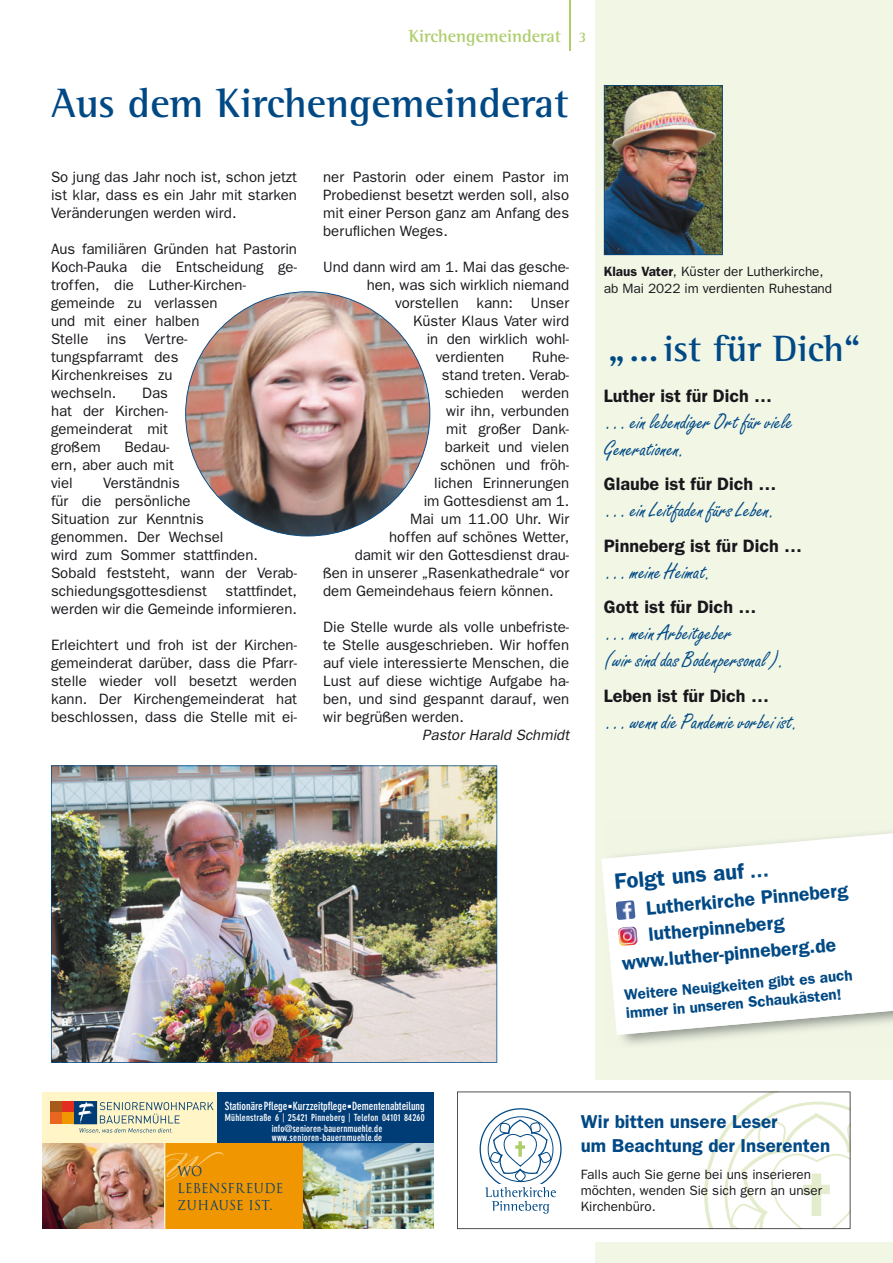
<style>
.page{position:relative;width:893px;height:1263px;background:#fff}
.page>*{position:absolute;margin:0;border:0;box-sizing:border-box;transform-origin:0 0}
.t1{font:700 42px "Rotis Semi Serif";color:#004985}
.t2{font:700 37.5px "Rotis Semi Serif";color:#004985}
.t3{font:22.5px/27px "Freestyle Script";color:#004985}
.t4{font:600 22.2px "Franklin Gothic";color:#004985}
.t5{font:600 19.35px "Franklin Gothic";color:#004985}
.t6{font:600 18.75px/24px "Franklin Gothic";color:#004985}
.t7{font:600 18px "Franklin Gothic";color:#1a171c}
.t8{font:700 18px "Rotis Semi Serif";color:#aecd6b}
.t9{font:600 15.3px/18.3px "Franklin Gothic";color:#004985}
.t10{font:15px/18px "Franklin Gothic";color:#1a171c;text-align:justify}
.t11{font:italic 15px "Franklin Gothic";color:#1a171c}
.t12{font:13.5px/16.2px "Franklin Gothic";color:#1a171c}
.t13{font:13.35px/16.8px "Trajan Regular OV BCAOMC";letter-spacing:.005em;color:#003c76;scale:.95 1}
.t14{font:700 condensed 11.25px "DIN Neuzeit Grotesk";color:#fff}
.t15{font:11.1px "Trajan Regular OV BCAOMC";letter-spacing:.005em;color:#003c76;scale:.95 1}
.t16{font:700 condensed 9.75px/10.5px "DIN Neuzeit Grotesk";letter-spacing:.02em;color:#fff;text-align:center}
.s1{font-size:15px}
.s2{font-weight:600}
.s3{font-size:19.35px}
</style>
<div class="page">
<div style="left:595px;top:0;width:298px;height:1263px;background:#f1f6e5"></div>
<div style="left:0;top:1080px;width:893px;height:162px;background:#fff"></div>
<svg style="left:43px;top:1093px;width:391px;height:136px;background:#eee2b3"></svg>
<div style="left:45px;top:1094px;width:174px;height:41px;background:#fff5c6"></div>
<svg style="left:74px;top:1101px;width:140px;height:32px"></svg>
<div style="left:51px;top:1101px;width:11px;height:12px;background:#a75a19"></div>
<div style="left:51px;top:1113px;width:11px;height:11px;background:#ea6520"></div>
<div style="left:62px;top:1101px;width:12px;height:12px;background:#e42d21"></div>
<div style="left:62px;top:1113px;width:12px;height:11px;background:#ef9600"></div>
<img style="left:43px;top:1144px;width:121px;height:85px">
<div style="left:165px;top:1144px;width:138px;height:85px;background:#ef9600"></div>
<img style="left:153px;top:1156px;width:11px;height:25px">
<svg style="left:165px;top:1152px;width:59px;height:29px"></svg>
<hr style="left:164px;top:1144px;width:1px;height:85px;background:#fff5c6">
<img style="left:304px;top:1144px;width:130px;height:85px">
<div style="left:217px;top:1093px;width:217px;height:50px;background:#003c76"></div>
<hr style="left:569px;top:0;width:2px;height:50px;background:#aecd6b">
<img style="left:604px;top:85px;width:119px;height:170px">
<svg style="left:457px;top:1091px;width:393px;height:138px"></svg>
<svg style="left:480px;top:1108px;width:82px;height:105px"></svg>
<svg style="left:601px;top:833px;width:292px;height:202px;background:#fafbf9"></svg>
<img style="left:616px;top:900px;width:19px;height:20px">
<svg style="left:618px;top:926px;width:20px;height:20px"></svg>
<img style="left:618px;top:927px;width:19px;height:19px">
<img style="left:185px;top:291px;width:245px;height:245px">
<img style="left:51px;top:765px;width:446px;height:298px">
<p class="t8" style="left:409px;top:25px;width:179px">Kirchengemeinderat <span class="s1">3</span></p>
<h1 class="t1" style="left:51px;top:77px;width:519px">Aus dem Kirchengemeinderat</h1>
<p class="t10" style="left:51px;top:168px;width:248px">So jung das Jahr noch ist, schon jetzt ist klar, dass es ein Jahr mit starken Veränderungen werden wird.</p>
<p class="t10" style="left:51px;top:240px;width:248px;text-align:left">Aus familiären Gründen hat Pastorin<br>Koch-Pauka die Entscheidung ge&shy;troffen, die Luther-Kirchen&shy;gemeinde zu verlassen<br>und mit einer halben<br>Stelle ins Vertre-<br>tungspfarramt des<br>Kirchenkreises zu<br>wechseln.</p>
<p class="t10" style="left:51px;top:384px;width:119px;text-indent:91px">Das hat der Kirchen&shy;gemeinderat mit großem</p>
<p class="t10" style="left:51px;top:438px;width:124px;text-align:left;text-indent:73px">Bedau&shy;ern, aber auch mit viel</p>
<p class="t10" style="left:51px;top:474px;width:247px;text-align:left;text-indent:52px">Verständnis<br>für die persönliche<br>Situation zur Kenntnis<br>genommen. Der Wechsel<br>wird zum Sommer stattfinden.<br>Sobald feststeht, wann der Verab&shy;schiedungsgottesdienst stattfindet, werden wir die Gemeinde informieren.</p>
<p class="t10" style="left:51px;top:636px;width:248px">Erleichtert und froh ist der Kirchen&shy;gemeinderat darüber, dass die Pfarr&shy;stelle wieder voll besetzt werden kann. Der Kirchengemeinderat hat beschlossen, dass die Stelle mit ei-</p>
<p class="t10" style="left:323px;top:168px;width:248px">ner Pastorin oder einem Pastor im Probedienst besetzt werden soll, also mit einer Person ganz am Anfang des beruflichen Weges.</p>
<p class="t10" style="left:323px;top:258px;width:248px">Und dann wird am 1. Mai das gesche-</p>
<p class="t10" style="left:367px;top:276px;width:204px">hen, was sich wirklich niemand</p>
<p class="t10" style="left:395px;top:294px;width:175px">vorstellen kann: Unser</p>
<p class="t10" style="left:413px;top:312px;width:158px">Küster Klaus Vater wird</p>
<p class="t10" style="left:427px;top:330px;width:144px">in den wirklich wohl-</p>
<p class="t10" style="left:436px;top:348px;width:70px">verdienten</p>
<p class="t10" style="left:532px;top:348px;width:38px">Ruhe-</p>
<p class="t10" style="left:442px;top:366px;width:129px">stand treten. Verab-</p>
<p class="t10" style="left:445px;top:384px;width:126px">schieden werden</p>
<p class="t10" style="left:446px;top:402px;width:124px">wir ihn, verbunden</p>
<p class="t10" style="left:446px;top:420px;width:125px">mit großer Dank-</p>
<p class="t10" style="left:445px;top:438px;width:126px">barkeit und vielen</p>
<p class="t10" style="left:440px;top:456px;width:130px">schönen und fröh-</p>
<p class="t10" style="left:434px;top:474px;width:136px">lichen Erinnerungen</p>
<p class="t10" style="left:424px;top:492px;width:147px">im Gottesdienst am 1.</p>
<p class="t10" style="left:410px;top:510px;width:161px">Mai um 11.00 Uhr. Wir</p>
<p class="t10" style="left:389px;top:528px;width:181px">hoffen auf schönes Wetter,</p>
<p class="t10" style="left:355px;top:546px;width:216px">damit wir den Gottesdienst drau-</p>
<p class="t10" style="left:323px;top:564px;width:248px">ßen in unserer „Rasenkathedrale“ vor</p>
<p class="t10" style="left:323px;top:582px;width:232px">dem Gemeindehaus feiern können.</p>
<p class="t10" style="left:323px;top:618px;width:248px">Die Stelle wurde als volle unbefriste&shy;te Stelle ausgeschrieben. Wir hoffen auf viele interessierte Menschen, die Lust auf diese wichtige Aufgabe ha&shy;ben, und sind gespannt darauf, wen wir begrüßen werden.</p>
<p class="t11" style="left:422px;top:726px;width:148px">Pastor Harald Schmidt</p>
<p class="t12" style="left:604px;top:263px;width:230px"><span class="s2">Klaus Vater</span>, Küster der Lutherkirche, ab Mai 2022 im verdienten Ruhestand</p>
<h2 class="t2" style="left:608px;top:326px;width:254px">„ ... ist für Dich“</h2>
<p class="t7" style="left:604px;top:385px;width:170px">Luther ist für Dich …</p>
<h3 class="t3" style="left:604px;top:408px;width:190px">… ein lebendiger Ort für viele<br>Generationen.</h3>
<p class="t7" style="left:604px;top:473px;width:174px">Glaube ist für Dich …</p>
<h3 class="t3" style="left:604px;top:496px;width:172px">… ein Leitfaden fürs Leben.</h3>
<p class="t7" style="left:604px;top:535px;width:200px">Pinneberg ist für Dich …</p>
<h3 class="t3" style="left:604px;top:558px;width:108px">… meine Heimat.</h3>
<p class="t7" style="left:604px;top:596px;width:154px">Gott ist für Dich …</p>
<h3 class="t3" style="left:604px;top:619px;width:181px">… mein Arbeitgeber<br>(wir sind das Bodenpersonal ).</h3>
<p class="t7" style="left:604px;top:685px;width:167px">Leben ist für Dich …</p>
<h3 class="t3" style="left:604px;top:708px;width:195px">… wenn die Pandemie vorbei ist.</h3>
<p class="t14" style="left:225px;top:1099px;width:201px">Stationäre Pflege ■ Kurzzeitpflege ■ Dementenabteilung</p>
<p class="t16" style="left:225px;top:1112px;width:201px">Mühlenstraße 6 <sup>|</sup> 25421 Pinneberg <sup>|</sup> Telefon 04101 84260 info@senioren-bauernmuehle.de</p>
<p class="t16" style="left:272px;top:1132px;width:112px">www.senioren-bauernmuehle.de</p>
<p class="t13" style="left:177px;top:1162px;width:113px">WO<br>LEBENSFREUDE<br>ZUHAUSE IST.</p>
<p class="t15" style="left:142px;top:1182px;width:86px">ZUHAUSE IST.</p>
<h3 class="t4" style="left:613px;top:869px;width:156px;rotate:-5deg">Folgt uns auf <span class="s3">…</span></h3>
<p class="t5" style="left:645px;top:896px;width:204px;rotate:-5deg">Lutherkirche Pinneberg</p>
<p class="t5" style="left:647px;top:923px;width:138px;rotate:-5deg">lutherpinneberg</p>
<p class="t5" style="left:621px;top:951px;width:217px;rotate:-5deg">www.luther-pinneberg.de</p>
<p class="t9" style="left:624px;top:985px;width:230px;rotate:-5deg">Weitere Neuigkeiten gibt es auch immer in unseren Schaukästen!</p>
<p class="t6" style="left:581px;top:1109px;width:251px">Wir bitten unsere Leser<br>um Beachtung der Inserenten</p>
<p class="t12" style="left:581px;top:1166px;width:243px">Falls auch Sie gerne bei uns inserieren möchten, wenden Sie sich gern an unser<br>Kirchenbüro.</p>
</div>
